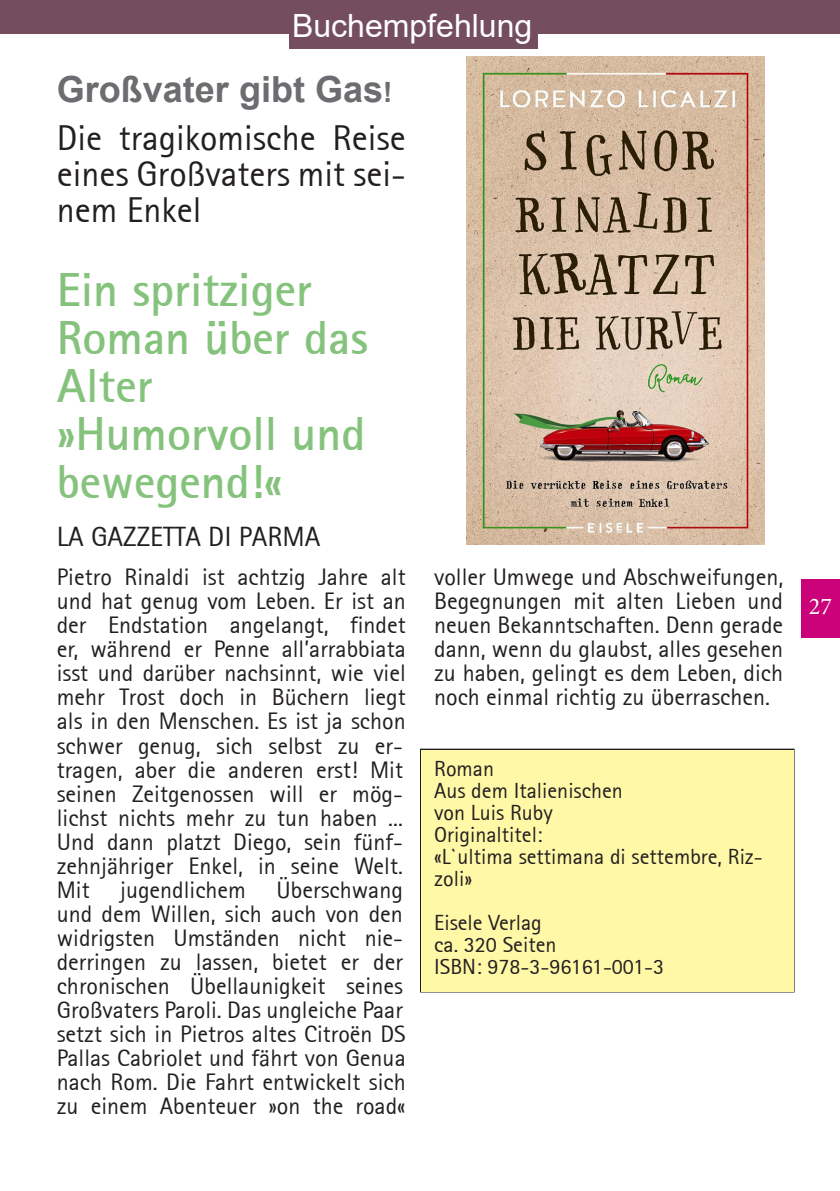
<style>
.page{position:relative;width:840px;height:1191px;background:#fff}
.page>*{position:absolute;margin:0;border:0;box-sizing:border-box;transform-origin:0 0}
.t1{font:48px/48px "Rotis Sans Serif Bold 65";color:#85c37d}
.t2{font:36px/36px "Rotis Sans Serif 55";color:#231f20;text-align:justify}
.t3{font:700 36px/65.8px "Arial";color:#6c6d70}
.t4{font:32px "Arial";color:#fff}
.t5{font:28px "Rotis Sans Serif 55";color:#231f20}
.t6{font:24px/24px "Rotis Sans Serif 55";color:#231f20}
.t7{font:24px "Minion Pro";color:#fff}
.t8{font:22px/22px "Rotis Sans Serif 55";color:#231f20}
.s1{font-weight:400;color:#fff}
.s2{font-size:28px}
</style>
<div class="page">
<div style="left:801px;top:579px;width:38px;height:59px;background:#ca0178"></div>
<div style="left:420px;top:748px;width:374px;height:244px;background:#fff8a7"></div>
<div style="left:0;top:0;width:839px;height:33px;background:#744d5f"></div>
<div style="left:289px;top:0;width:249px;height:49px;background:#744d5f"></div>
<img style="left:466px;top:57px;width:298px;height:488px">
<h2 class="t3" style="left:57px;top:-9px;width:454px;text-indent:262px"><span class="s1">Bücherecke<br></span>Großvater gibt Gas<span class="s2">!</span></h2>
<h2 class="t2" style="left:57px;top:119px;width:350px">Die tragikomische Reise eines Großvaters mit sei&shy;nem Enkel</h2>
<h3 class="t4" style="left:292px;top:4px;width:242px">Buchempfehlung</h3>
<h1 class="t1" style="left:57px;top:265px;width:313px">Ein spritziger<br>Roman über das<br>Alter »Humorvoll und bewegend!«</h1>
<p class="t5" style="left:57px;top:520px;width:265px">LA GAZZETTA DI PARMA</p>
<p class="t6" style="left:57px;top:565px;width:350px">Pietro Rinaldi ist achtzig Jahre alt und hat genug vom Leben. Er ist an der Endstation angelangt, findet er, während er Penne all’arrabbiata isst und darüber nachsinnt, wie viel mehr Trost doch in Büchern liegt als in den Menschen. Es ist ja schon schwer genug, sich selbst zu er&shy;tragen, aber die anderen erst! Mit seinen Zeitgenossen will er mög&shy;lichst nichts mehr zu tun haben ...<br>Und dann platzt Diego, sein fünf&shy;zehnjähriger Enkel, in seine Welt.<br>Mit</p>
<p class="t6" style="left:57px;top:877px;width:350px;text-indent:220px">Überschwang und dem Willen, sich auch von den widrigsten Umständen nicht nie&shy;derringen zu lassen, bietet er der chronischen Übellaunigkeit seines<br>Großvaters Paroli. Das ungleiche Paar setzt sich in Pietros altes Citroën DS<br>Pallas Cabriolet und fährt von Genua nach Rom. Die Fahrt entwickelt sich zu einem Abenteuer »on the road«</p>
<p class="t6" style="left:120px;top:877px;width:127px">jugendlichem</p>
<p class="t6" style="left:434px;top:565px;width:350px;text-align:justify">voller Umwege und Abschweifungen, Begegnungen mit alten Lieben und neuen Bekanntschaften. Denn gerade dann, wenn du glaubst, alles gesehen zu haben, gelingt es dem Leben, dich noch einmal richtig zu überraschen.</p>
<p class="t8" style="left:434px;top:757px;width:330px">Roman<br>Aus dem Italienischen<br>von Luis Ruby<br>Originaltitel:<br>«L`ultima settimana di settembre, Riz&shy;zoli»</p>
<p class="t8" style="left:434px;top:911px;width:231px">Eisele Verlag<br>ca. 320 Seiten<br>ISBN: 978-3-96161-001-3</p>
<p class="t7" style="left:808px;top:590px;width:25px">27</p>
</div>
